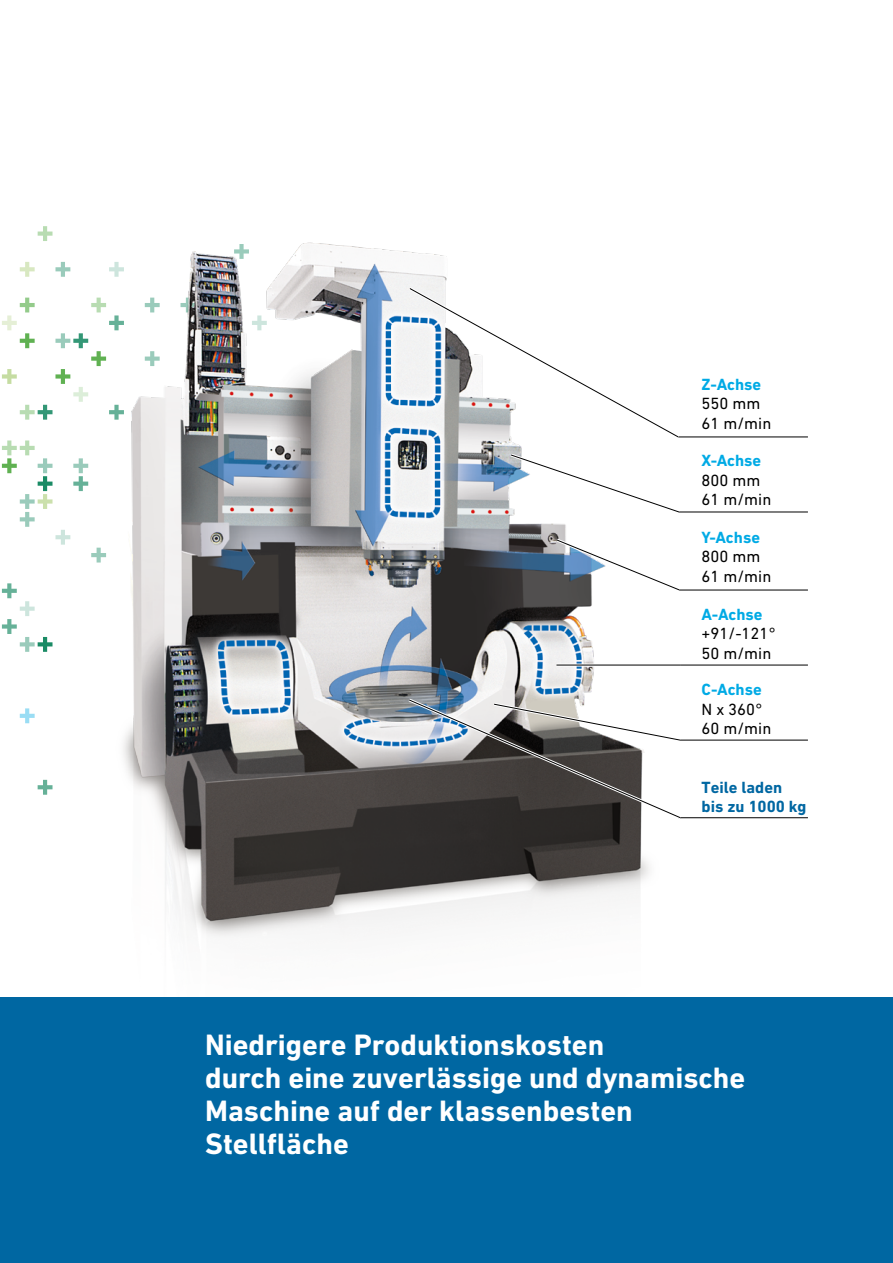
<style>
.page{position:relative;width:893px;height:1263px;background:#fff}
.page>*{position:absolute;margin:0;border:0;box-sizing:border-box;transform-origin:0 0}
.t1{font:700 30px/33px "DIN Next W1 G";color:#fff}
.t2{font:16.5px/19.5px "DIN Next W1 G";color:#000}
.t3{font:700 16.5px "DIN Next W1 G";color:#00aae5}
.t4{font:700 16.5px/19.5px "DIN Next W1 G";color:#0067a2}
</style>
<div class="page">
<svg style="left:20px;top:262px;width:15px;height:15px"></svg>
<svg style="left:38px;top:226px;width:15px;height:15px"></svg>
<svg style="left:55px;top:262px;width:15px;height:15px"></svg>
<svg style="left:2px;top:298px;width:69px;height:122px"></svg>
<svg style="left:2px;top:440px;width:69px;height:105px"></svg>
<svg style="left:38px;top:780px;width:15px;height:15px"></svg>
<svg style="left:2px;top:583px;width:51px;height:69px"></svg>
<svg style="left:20px;top:708px;width:15px;height:15px"></svg>
<img style="left:71px;top:242px;width:627px;height:756px">
<hr style="left:678px;top:435px;width:130px;height:3px;background:#fff">
<hr style="left:678px;top:437px;width:130px;height:1px;background:#000">
<svg style="left:406px;top:284px;width:276px;height:157px"></svg>
<hr style="left:678px;top:510px;width:130px;height:3px;background:#fff">
<hr style="left:678px;top:512px;width:130px;height:1px;background:#000">
<svg style="left:507px;top:451px;width:176px;height:65px"></svg>
<hr style="left:678px;top:588px;width:130px;height:3px;background:#fff">
<hr style="left:678px;top:590px;width:130px;height:1px;background:#000">
<svg style="left:553px;top:536px;width:130px;height:58px"></svg>
<hr style="left:678px;top:663px;width:130px;height:3px;background:#fff">
<hr style="left:678px;top:665px;width:130px;height:1px;background:#000">
<hr style="left:556px;top:663px;width:124px;height:3px;background:#fff">
<hr style="left:556px;top:665px;width:124px;height:1px;background:#000">
<hr style="left:678px;top:739px;width:130px;height:3px;background:#fff">
<hr style="left:678px;top:740px;width:130px;height:1px;background:#000">
<hr style="left:678px;top:816px;width:130px;height:3px;background:#fff">
<hr style="left:678px;top:817px;width:130px;height:1px;background:#000">
<svg style="left:405px;top:696px;width:279px;height:126px"></svg>
<div style="left:0;top:998px;width:893px;height:265px;background:#0067a2"></div>
<p class="t3" style="left:702px;top:375px;width:61px">Z-Achse</p>
<p class="t2" style="left:702px;top:394px;width:71px">550 mm<br>61 m/min</p>
<p class="t3" style="left:702px;top:451px;width:61px">X-Achse</p>
<p class="t2" style="left:702px;top:470px;width:71px">800 mm<br>61 m/min</p>
<p class="t3" style="left:702px;top:528px;width:60px">Y-Achse</p>
<p class="t2" style="left:702px;top:547px;width:71px">800 mm<br>61 m/min</p>
<p class="t3" style="left:702px;top:604px;width:62px">A-Achse</p>
<p class="t2" style="left:702px;top:623px;width:76px">+91/-121°<br>50 m/min</p>
<p class="t3" style="left:702px;top:680px;width:62px">C-Achse</p>
<p class="t2" style="left:702px;top:699px;width:71px">N x 360°<br>60 m/min</p>
<p class="t4" style="left:702px;top:777px;width:106px">Teile laden bis zu 1000 kg</p>
<p class="t1" style="left:205px;top:1028px;width:542px">Niedrigere Produktionskosten<br>durch eine zuverlässige und dynamische<br>Maschine auf der klassenbesten<br>Stellfläche</p>
</div>
